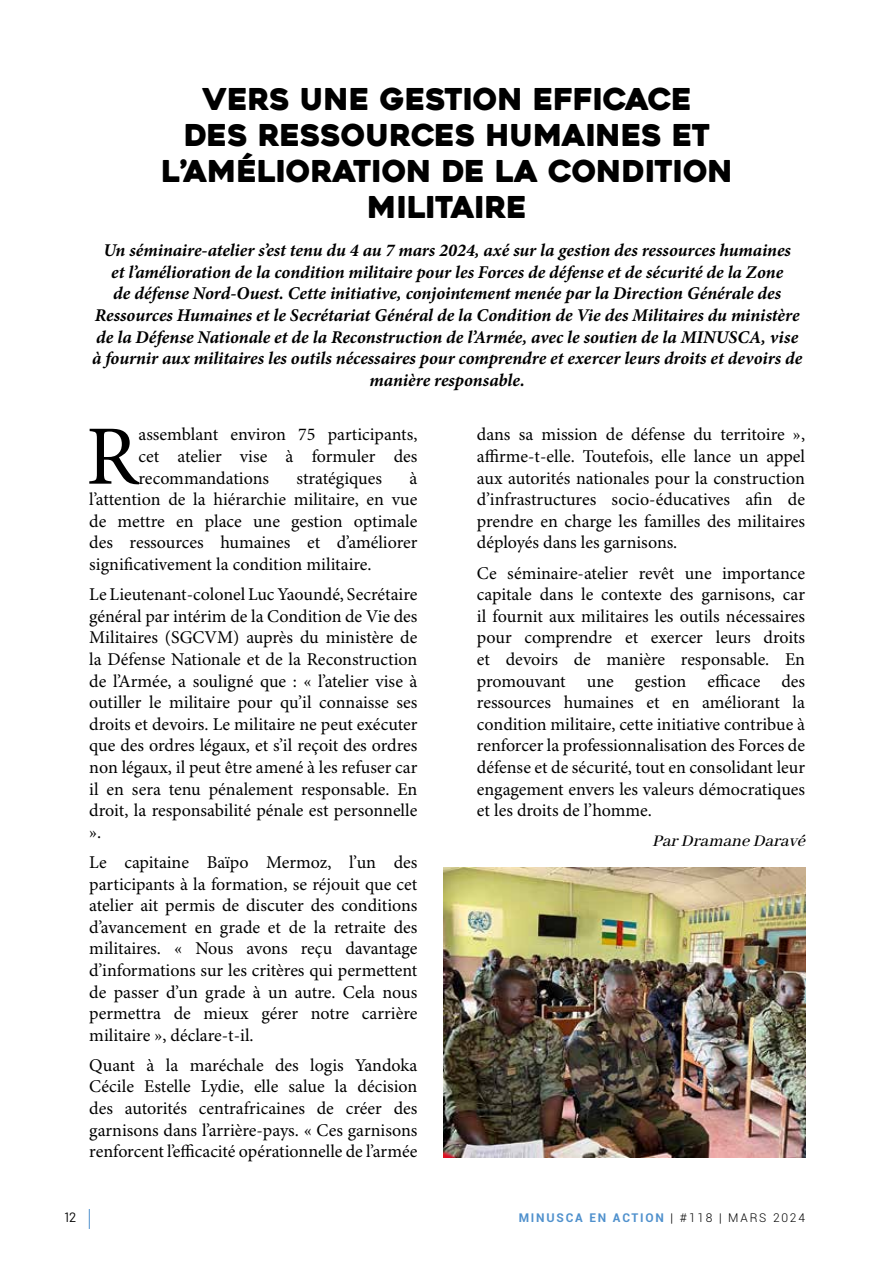
<style>
.page{position:relative;width:893px;height:1263px;background:#fff}
.page>*{position:absolute;margin:0;border:0;box-sizing:border-box;transform-origin:0 0}
.t1{font:84.45px "Minion Pro";color:#000}
.t2{font:30px/36px "Heavitas";color:#000;text-align:center}
.t3{font:18px/21.6px "Minion Pro";color:#000;text-align:justify}
.t4{font:italic 700 18px/21.6px "Minion Pro";letter-spacing:-.005em;color:#000;text-align:center}
.t5{font:italic 500 18px "Abhaya Libre";color:#000}
.t6{font:13.5px "Barlow";color:#000}
.t7{font:700 12px "Roboto";letter-spacing:.15em;color:#5091cd}
.s1{font-weight:300;color:#000}
</style>
<div class="page">
<svg style="left:89px;top:1209px;width:1px;height:20px"></svg>
<img style="left:444px;top:867px;width:361px;height:290px">
<h2 class="t2" style="left:161px;top:81px;width:573px">VERS UNE GESTION EFFICACE<br>DES RESSOURCES HUMAINES ET<br>L’AMÉLIORATION DE LA CONDITION<br>MILITAIRE</h2>
<p class="t4" style="left:92px;top:239px;width:712px">Un séminaire-atelier s’est tenu du 4 au 7 mars 2024, axé sur la gestion des ressources humaines<br>et l’amélioration de la condition militaire pour les Forces de défense et de sécurité de la Zone<br>de défense Nord-Ouest. Cette initiative, conjointement menée par la Direction Générale des Ressources Humaines et le Secrétariat Général de la Condition de Vie des Militaires du ministère de la Défense Nationale et de la Reconstruction de l’Armée, avec le soutien de la MINUSCA, vise à fournir aux militaires les outils nécessaires pour comprendre et exercer leurs droits et devoirs de manière responsable.</p>
<h1 class="t1" style="left:86px;top:406px;width:54px">R</h1>
<p class="t3" style="left:139px;top:425px;width:280px">assemblant environ 75 participants, cet atelier vise à formuler des recommandations</p>
<p class="t3" style="left:477px;top:425px;width:330px">dans sa mission de défense du territoire », affirme-t-elle. Toutefois, elle lance un appel aux autorités nationales pour la construction d’infrastructures socio-éducatives afin de prendre en charge les familles des militaires déployés dans les garnisons.</p>
<p class="t3" style="left:477px;top:563px;width:330px">Ce séminaire-atelier revêt une importance capitale dans le contexte des garnisons, car il fournit aux militaires les outils nécessaires pour comprendre et exercer leurs droits et devoirs de manière responsable. En promouvant une gestion efficace des ressources humaines et en améliorant la condition militaire, cette initiative contribue à renforcer la professionnalisation des Forces de défense et de sécurité, tout en consolidant leur engagement envers les valeurs démocratiques et les droits de l’homme.</p>
<p class="t5" style="left:652px;top:831px;width:159px">ParDramaneDaravé</p>
<p class="t3" style="left:89px;top:468px;width:330px;text-indent:320px">à l’attention de la hiérarchie militaire, en vue de mettre en place une gestion optimale des ressources humaines et d’améliorer significativement la condition militaire.</p>
<p class="t3" style="left:89px;top:584px;width:330px">Le Lieutenant-colonel Luc Yaoundé, Secrétaire général par intérim de la Condition de Vie des Militaires (SGCVM) auprès du ministère de la Défense Nationale et de la Reconstruction de l’Armée, a souligné que : « l’atelier vise à outiller le militaire pour qu’il connaisse ses droits et devoirs. Le militaire ne peut exécuter que des ordres légaux, et s’il reçoit des ordres non légaux, il peut être amené à les refuser car il en sera tenu pénalement responsable. En droit, la responsabilité pénale est personnelle ».</p>
<p class="t3" style="left:89px;top:852px;width:330px">Le capitaine Baïpo Mermoz, l’un des participants à la formation, se réjouit que cet atelier ait permis de discuter des conditions d’avancement en grade et de la retraite des militaires. « Nous avons reçu davantage d’informations sur les critères qui permettent de passer d’un grade à un autre. Cela nous permettra de mieux gérer notre carrière militaire », déclare-t-il.</p>
<p class="t3" style="left:89px;top:1055px;width:330px">Quant à la maréchale des logis Yandoka Cécile Estelle Lydie, elle salue la décision des autorités centrafricaines de créer des garnisons dans l’arrière-pays. « Ces garnisons renforcent l’efficacité opérationnelle de l’armée</p>
<p class="t3" style="left:297px;top:468px;width:87px">stratégiques</p>
<p class="t6" style="left:65px;top:1209px;width:13px">12</p>
<p class="t7" style="left:519px;top:1209px;width:288px">MINUSCA EN ACTION <span class="s1">| #118 | MARS 2024</span></p>
</div>
